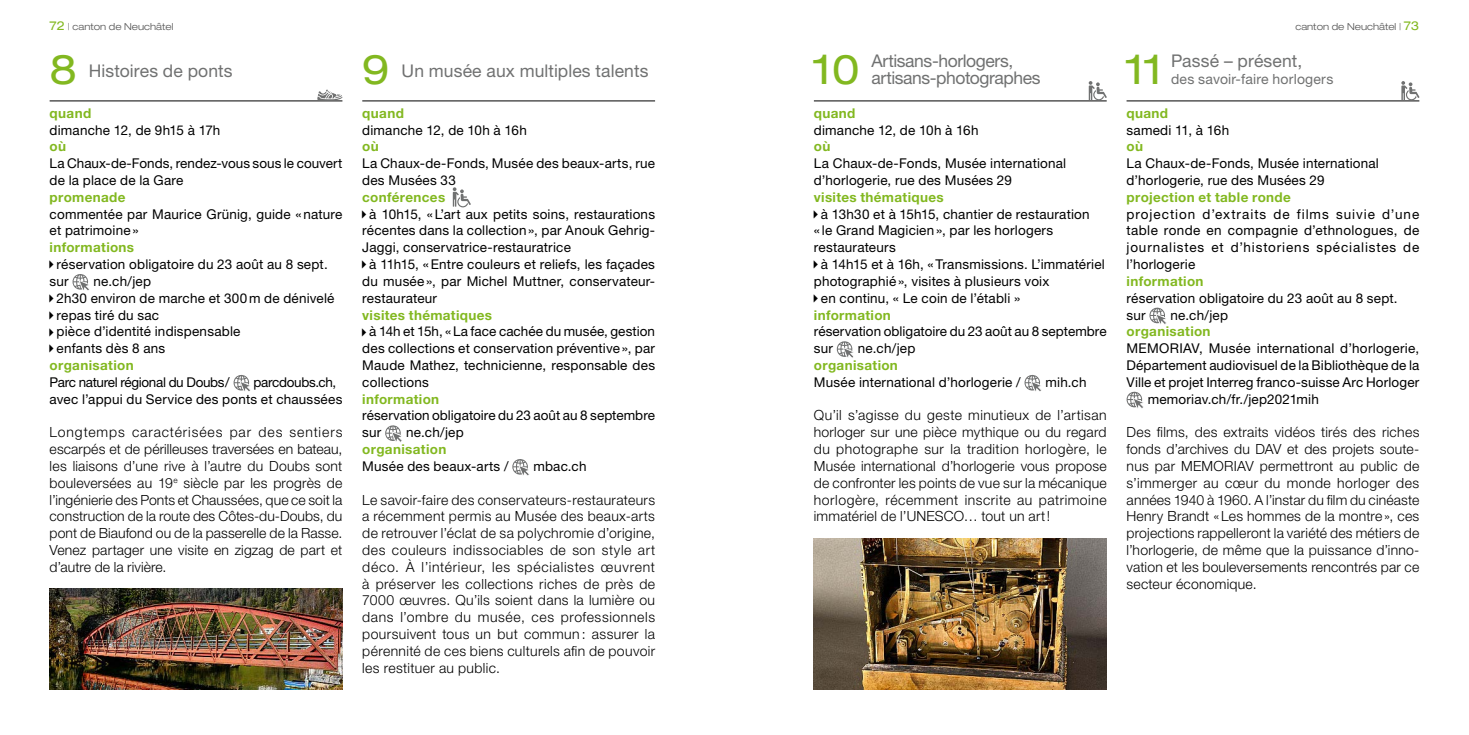
<style>
.page{position:relative;width:1469px;height:735px;background:#fff}
.page>*{position:absolute;margin:0;border:0;box-sizing:border-box;transform-origin:0 0}
.t1{font:expanded 40.95px "Helvetica Neue LT Std";color:#82b820}
.t2{font:17.5px "Helvetica Neue LT Std";color:#707171}
.t3{font:17.5px/16.8px "Helvetica Neue LT Std";letter-spacing:-.025em;color:#707171}
.t4{font:300 14px/16.8px "Helvetica Neue LT Std";letter-spacing:.015em;color:#000;text-align:justify}
.t5{font:14px "Helvetica Neue LT Std";letter-spacing:.015em;color:#707171}
.t6{font:13.47px/16.8px "Helvetica Neue LT Std";letter-spacing:.015em;color:#000}
.t7{font:700 13.47px "Helvetica Neue LT Std";letter-spacing:.025em;color:#82b820}
.t8{font:13.47px "Helvetica Neue LT Std";letter-spacing:-.025em;color:#000}
.t9{font:300 expanded 9.62px "Helvetica Neue LT Std";color:#515151}
.s1{font-weight:400;font-size:12.25px;color:#82b820}
</style>
<div class="page">
<hr style="left:50px;top:101px;width:292px;height:1px;background:#000">
<svg style="left:317px;top:89px;width:25px;height:11px"></svg>
<svg style="left:72px;top:274px;width:17px;height:17px"></svg>
<svg style="left:233px;top:375px;width:17px;height:17px"></svg>
<hr style="left:814px;top:101px;width:292px;height:1px;background:#000">
<svg style="left:1088px;top:81px;width:18px;height:19px"></svg>
<svg style="left:836px;top:341px;width:18px;height:17px"></svg>
<svg style="left:1024px;top:374px;width:18px;height:18px"></svg>
<hr style="left:362px;top:101px;width:293px;height:1px;background:#000">
<svg style="left:453px;top:187px;width:18px;height:20px"></svg>
<svg style="left:385px;top:425px;width:17px;height:17px"></svg>
<svg style="left:512px;top:459px;width:17px;height:17px"></svg>
<hr style="left:1126px;top:101px;width:293px;height:1px;background:#000">
<svg style="left:1401px;top:81px;width:18px;height:19px"></svg>
<svg style="left:1149px;top:307px;width:17px;height:17px"></svg>
<svg style="left:1126px;top:391px;width:17px;height:17px"></svg>
<img style="left:50px;top:588px;width:292px;height:101px">
<img style="left:814px;top:538px;width:292px;height:151px">
<p class="t9" style="left:50px;top:20px;width:125px"><span class="s1">72</span> | canton de Neuchâtel</p>
<p class="t9" style="left:1295px;top:20px;width:125px">canton de Neuchâtel | <span class="s1">73</span></p>
<h1 class="t1" style="left:50px;top:45px;width:29px">8</h1>
<p class="t2" style="left:89px;top:60px;width:145px">Histoires de ponts</p>
<p class="t7" style="left:50px;top:104px;width:43px">quand</p>
<p class="t6" style="left:50px;top:121px;width:172px">dimanche 12, de 9h15 à 17h</p>
<p class="t7" style="left:50px;top:138px;width:18px">où</p>
<p class="t6" style="left:50px;top:155px;width:294px">La Chaux-de-Fonds, rendez-vous sous le couvert de la place de la Gare</p>
<p class="t7" style="left:50px;top:188px;width:77px">promenade</p>
<p class="t6" style="left:50px;top:205px;width:294px">commentée par Maurice Grünig, guide «nature et patrimoine»</p>
<p class="t7" style="left:50px;top:239px;width:86px">informations</p>
<p class="t6" style="left:50px;top:255px;width:280px;text-indent:7px">réservation obligatoire du 23 août au 8 sept. sur</p>
<h1 class="t1" style="left:1126px;top:45px;width:38px">11</h1>
<p class="t2" style="left:1171px;top:51px;width:133px">Passé – présent,</p>
<h1 class="t1" style="left:814px;top:45px;width:47px">10</h1>
<p class="t3" style="left:871px;top:52px;width:171px">Artisans-horlogers, artisans-photographes</p>
<p class="t7" style="left:814px;top:104px;width:43px">quand</p>
<p class="t6" style="left:814px;top:121px;width:166px">dimanche 12, de 10h à 16h</p>
<p class="t7" style="left:814px;top:138px;width:18px">où</p>
<p class="t6" style="left:814px;top:155px;width:254px">La Chaux-de-Fonds, Musée international d’horlogerie, rue des Musées 29</p>
<p class="t7" style="left:814px;top:188px;width:131px">visites thématiques</p>
<p class="t6" style="left:821px;top:205px;width:270px">à 13h30 et à 15h15, chantier de restauration</p>
<p class="t6" style="left:814px;top:222px;width:241px">« le Grand Magicien», par les horlogers</p>
<p class="t6" style="left:814px;top:239px;width:83px">restaurateurs</p>
<p class="t6" style="left:821px;top:255px;width:285px">à 14h15 et à 16h, «Transmissions. L’immatériel</p>
<p class="t6" style="left:814px;top:272px;width:237px">photographié», visites à plusieurs voix</p>
<p class="t6" style="left:821px;top:289px;width:201px">en continu, « Le coin de l’établi »</p>
<p class="t7" style="left:814px;top:306px;width:78px">information</p>
<p class="t6" style="left:814px;top:323px;width:294px">réservation obligatoire du 23 août au 8 septembre sur</p>
<h1 class="t1" style="left:362px;top:45px;width:29px">9</h1>
<p class="t2" style="left:401px;top:60px;width:248px">Un musée aux multiples talents</p>
<p class="t7" style="left:362px;top:104px;width:43px">quand</p>
<p class="t6" style="left:362px;top:121px;width:166px">dimanche 12, de 10h à 16h</p>
<p class="t7" style="left:362px;top:138px;width:18px">où</p>
<p class="t6" style="left:362px;top:155px;width:294px">La Chaux-de-Fonds, Musée des beaux-arts, rue des Musées 33</p>
<p class="t7" style="left:362px;top:188px;width:84px">conférences</p>
<p class="t6" style="left:369px;top:205px;width:287px">à 10h15, «L’art aux petits soins, restaurations</p>
<p class="t6" style="left:362px;top:222px;width:294px">récentes dans la collection», par Anouk Gehrig-</p>
<p class="t6" style="left:362px;top:239px;width:210px">Jaggi, conservatrice-restauratrice</p>
<p class="t6" style="left:369px;top:255px;width:287px">à 11h15, «Entre couleurs et reliefs, les façades</p>
<p class="t6" style="left:362px;top:272px;width:294px">du musée», par Michel Muttner, conservateur-</p>
<p class="t6" style="left:362px;top:289px;width:76px">restaurateur</p>
<p class="t7" style="left:362px;top:306px;width:131px">visites thématiques</p>
<p class="t6" style="left:362px;top:323px;width:294px;text-align:justify;text-indent:7px">à 14h et 15h, «La face cachée du musée, gestion des collections et conservation préventive», par Maude Mathez, technicienne, responsable des collections</p>
<p class="t7" style="left:362px;top:390px;width:78px">information</p>
<p class="t6" style="left:362px;top:407px;width:294px">réservation obligatoire du 23 août au 8 septembre sur</p>
<p class="t5" style="left:1171px;top:71px;width:164px">des savoir-faire horlogers</p>
<p class="t7" style="left:1126px;top:104px;width:43px">quand</p>
<p class="t6" style="left:1126px;top:121px;width:104px">samedi 11, à 16h</p>
<p class="t7" style="left:1126px;top:138px;width:18px">où</p>
<p class="t6" style="left:1126px;top:155px;width:254px">La Chaux-de-Fonds, Musée international d’horlogerie, rue des Musées 29</p>
<p class="t7" style="left:1126px;top:188px;width:166px">projection et table ronde</p>
<p class="t6" style="left:1126px;top:205px;width:294px;text-align:justify">projection d’extraits de films suivie d’une table ronde en compagnie d’ethnologues, de journalistes et d’historiens spécialistes de l’horlogerie</p>
<p class="t7" style="left:1126px;top:272px;width:78px">information</p>
<p class="t6" style="left:1126px;top:289px;width:273px">réservation obligatoire du 23 août au 8 sept. sur</p>
<p class="t6" style="left:57px;top:272px;width:279px;text-indent:37px">ne.ch/jep<br>2h30 environ de marche et 300m de dénivelé repas tiré du sac<br>pièce d’identité indispensable<br>enfants dès 8 ans</p>
<p class="t7" style="left:50px;top:356px;width:86px">organisation</p>
<p class="t8" style="left:50px;top:374px;width:182px">Parc naturel régional du Doubs/</p>
<p class="t6" style="left:1170px;top:306px;width:59px">ne.ch/jep</p>
<p class="t7" style="left:1126px;top:323px;width:86px">organisation</p>
<p class="t6" style="left:1126px;top:339px;width:294px">MEMORIAV, Musée international d’horlogerie,</p>
<p class="t6" style="left:1126px;top:356px;width:294px">Département audiovisuel de la Bibliothèque de la</p>
<p class="t6" style="left:1126px;top:373px;width:294px">Ville et projet Interreg franco-suisse Arc Horloger</p>
<p class="t6" style="left:1147px;top:390px;width:173px">memoriav.ch/fr./jep2021mih</p>
<p class="t4" style="left:1126px;top:423px;width:294px">Des films, des extraits vidéos tirés des riches fonds d’archives du DAV et des projets soute&shy;nus par MEMORIAV permettront au public de s’immerger au cœur du monde horloger des années 1940 à 1960. A l’instar du film du cinéaste Henry Brandt «Les hommes de la montre», ces projections rappelleront la variété des métiers de l’horlogerie, de même que la puissance d’inno&shy;vation et les bouleversements rencontrés par ce secteur économique.</p>
<p class="t6" style="left:858px;top:339px;width:59px">ne.ch/jep</p>
<p class="t7" style="left:814px;top:356px;width:86px">organisation</p>
<p class="t6" style="left:814px;top:373px;width:208px">Musée international d’horlogerie /</p>
<p class="t6" style="left:1045px;top:373px;width:42px">mih.ch</p>
<p class="t4" style="left:814px;top:406px;width:294px">Qu’il s’agisse du geste minutieux de l’artisan horloger sur une pièce mythique ou du regard du photographe sur la tradition horlogère, le Musée international d’horlogerie vous propose de confronter les points de vue sur la mécanique horlogère, récemment inscrite au patrimoine immatériel de l’UNESCO… tout un art!</p>
<p class="t6" style="left:50px;top:373px;width:294px;text-indent:204px">parcdoubs.ch, avec l’appui du Service des ponts et chaussées</p>
<p class="t4" style="left:50px;top:423px;width:294px">Longtemps caractérisées par des sentiers escarpés et de périlleuses traversées en bateau, les liaisons d’une rive à l’autre du Doubs sont bouleversées au 19<sup>e</sup> siècle par les progrès de l’ingénierie des Ponts et Chaussées, que ce soit la construction de la route des Côtes-du-Doubs, du pont de Biaufond ou de la passerelle de la Rasse.<br>Venez partager une visite en zigzag de part et d’autre de la rivière.</p>
<p class="t6" style="left:406px;top:423px;width:59px">ne.ch/jep</p>
<p class="t7" style="left:362px;top:440px;width:86px">organisation</p>
<p class="t6" style="left:362px;top:457px;width:148px">Musée des beaux-arts /</p>
<p class="t6" style="left:533px;top:457px;width:55px">mbac.ch</p>
<p class="t4" style="left:362px;top:490px;width:294px">Le savoir-faire des conservateurs-restaurateurs a récemment permis au Musée des beaux-arts de retrouver l’éclat de sa polychromie d’origine, des couleurs indissociables de son style art déco. À l’intérieur, les spécialistes œuvrent à préserver les collections riches de près de 7000 œuvres. Qu’ils soient dans la lumière ou dans l’ombre du musée, ces professionnels poursuivent tous un but commun : assurer la pérennité de ces biens culturels afin de pouvoir les restituer au public.</p>
</div>
